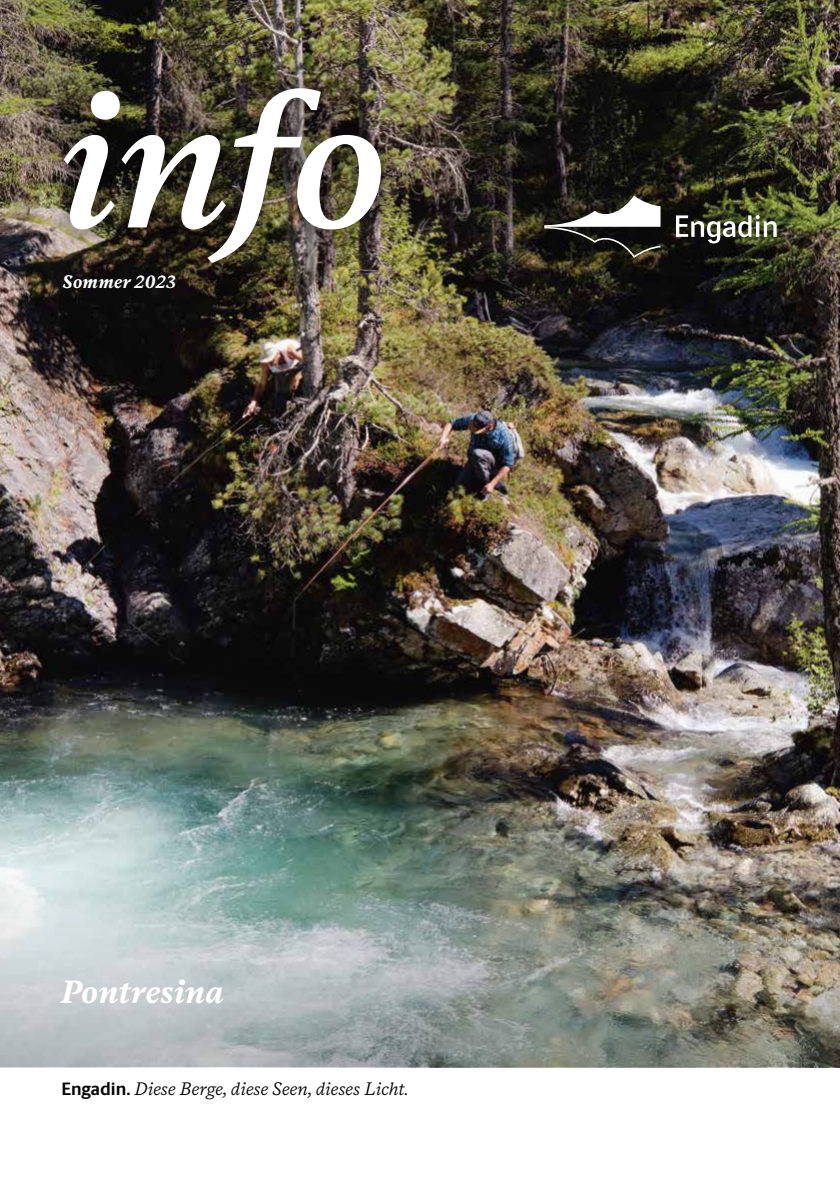
<style>
.page{position:relative;width:840px;height:1191px;background:#fff}
.page>*{position:absolute;margin:0;border:0;box-sizing:border-box;transform-origin:0 0}
.t1{font:italic 600 188px "Messina Serif";color:#fff}
.t2{font:italic 700 32px "Messina Serif";letter-spacing:.005em;color:#fff}
.t3{font:italic 18px "Messina Serif";letter-spacing:.01em;color:#000}
.t4{font:italic 700 18px "Messina Serif";letter-spacing:.015em;color:#fff}
.s1{font-family:"Berlingske Sans";font-weight:700;font-style:normal}
</style>
<div class="page">
<img style="left:0;top:0;width:839px;height:831px">
<div style="left:40px;top:62px;width:367px;height:224px;background:#000;opacity:.75"></div>
<div style="left:509px;top:158px;width:306px;height:136px;background:#000;opacity:.36"></div>
<svg style="left:544px;top:196px;width:116px;height:62px"></svg>
<svg style="left:675px;top:215px;width:101px;height:28px"></svg>
<img style="left:0;top:831px;width:839px;height:236px">
<h1 class="t1" style="left:60px;top:19px;width:328px">info</h1>
<p class="t4" style="left:62px;top:268px;width:115px">Sommer 2023</p>
<h2 class="t2" style="left:61px;top:967px;width:164px">Pontresina</h2>
<p class="t3" style="left:61px;top:1074px;width:348px"><span class="s1">Engadin.</span> Diese Berge, diese Seen, dieses Licht.</p>
</div>
